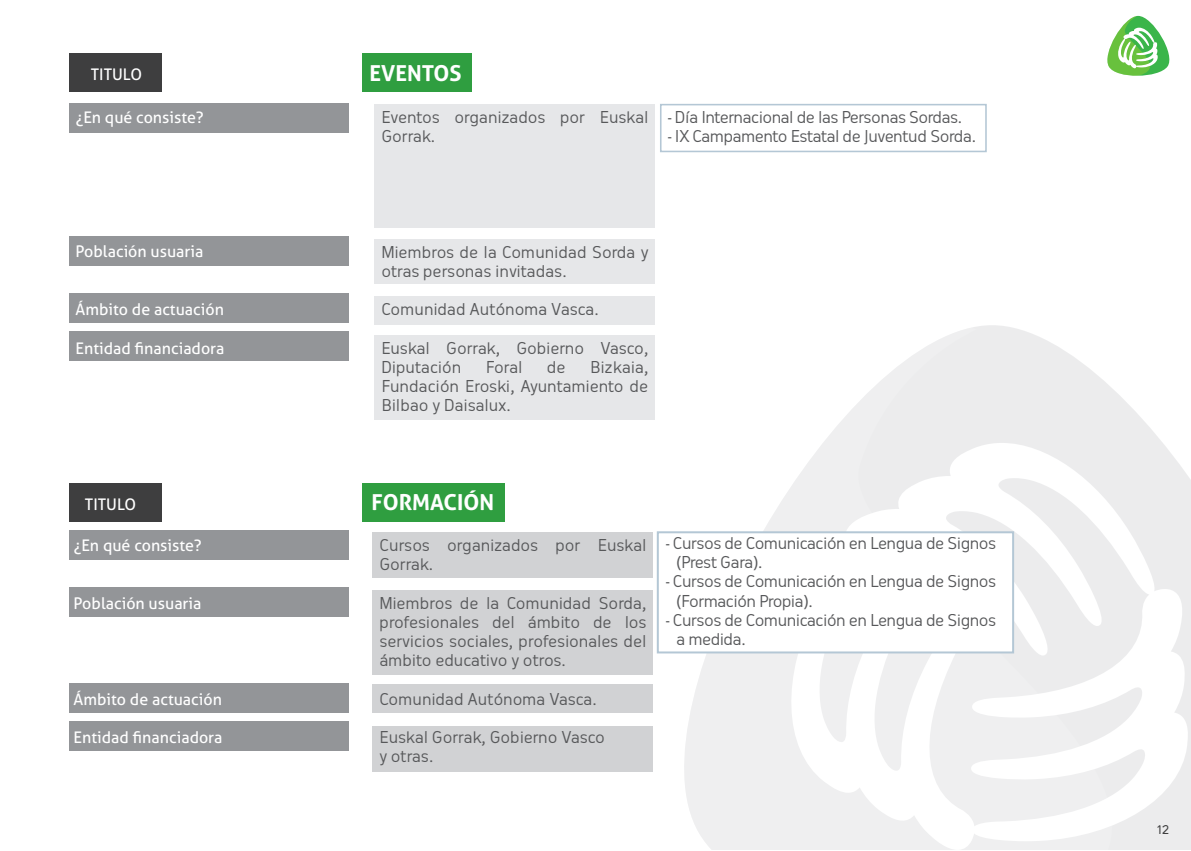
<style>
.page{position:relative;width:1191px;height:851px;background:#fff}
.page>*{position:absolute;margin:0;border:0;box-sizing:border-box;transform-origin:0 0}
.t1{font:700 22px "Aller";color:#fff}
.t2{font:16px/19.2px "Oceania";letter-spacing:-.025em;color:#57585a}
.t3{font:16px "Aller";color:#fff}
.t4{font:16px "Oceania";letter-spacing:-.045em;color:#57585a}
.t5{font:14px "Oceania";color:#3e3e3f}
</style>
<div class="page">
<svg style="left:645px;top:325px;width:546px;height:524px"></svg>
<svg style="left:780px;top:443px;width:408px;height:406px;fill:#efeff0"></svg>
<div style="left:69px;top:103px;width:280px;height:30px;background:#939598"></div>
<div style="left:69px;top:236px;width:280px;height:30px;background:#939598"></div>
<div style="left:69px;top:293px;width:280px;height:30px;background:#939598"></div>
<div style="left:69px;top:331px;width:280px;height:30px;background:#939598"></div>
<div style="left:69px;top:683px;width:280px;height:30px;background:#939598"></div>
<div style="left:69px;top:587px;width:280px;height:30px;background:#939598"></div>
<div style="left:69px;top:530px;width:280px;height:30px;background:#939598"></div>
<div style="left:69px;top:721px;width:280px;height:30px;background:#939598"></div>
<div style="left:362px;top:53px;width:110px;height:39px;background:#2f9e40"></div>
<div style="left:362px;top:483px;width:142px;height:39px;background:#2f9e40"></div>
<div style="left:69px;top:53px;width:92px;height:39px;background:#3e3e3f"></div>
<div style="left:69px;top:483px;width:92px;height:39px;background:#3e3e3f"></div>
<div style="left:660px;top:104px;width:326px;height:48px;background:#fff;border:2px solid #b4c7d5"></div>
<div style="left:375px;top:104px;width:280px;height:124px;background:#e6e7e9"></div>
<div style="left:375px;top:239px;width:280px;height:45px;background:#e6e7e9"></div>
<div style="left:375px;top:296px;width:280px;height:28px;background:#e6e7e9"></div>
<div style="left:375px;top:335px;width:280px;height:84px;background:#e6e7e9"></div>
<div style="left:657px;top:531px;width:357px;height:122px;background:#fff;border:2px solid #b4c7d5"></div>
<div style="left:373px;top:532px;width:280px;height:45px;background:#d1d2d4"></div>
<div style="left:373px;top:589px;width:280px;height:85px;background:#d1d2d4"></div>
<div style="left:373px;top:684px;width:280px;height:28px;background:#d1d2d4"></div>
<div style="left:373px;top:726px;width:280px;height:45px;background:#d1d2d4"></div>
<svg style="left:1107px;top:16px;width:63px;height:60px"></svg>
<p class="t3" style="left:91px;top:65px;width:53px">TITULO</p>
<p class="t3" style="left:75px;top:107px;width:129px">¿En qué consiste?</p>
<p class="t3" style="left:75px;top:242px;width:129px">Población usuaria</p>
<p class="t3" style="left:75px;top:300px;width:150px">Ámbito de actuación</p>
<p class="t3" style="left:75px;top:338px;width:150px">Entidad financiadora</p>
<p class="t3" style="left:85px;top:494px;width:53px">TITULO</p>
<p class="t3" style="left:74px;top:535px;width:129px">¿En qué consiste?</p>
<p class="t3" style="left:74px;top:593px;width:129px">Población usuaria</p>
<p class="t3" style="left:74px;top:689px;width:150px">Ámbito de actuación</p>
<p class="t3" style="left:74px;top:727px;width:150px">Entidad financiadora</p>
<h1 class="t1" style="left:369px;top:59px;width:93px">EVENTOS</h1>
<p class="t2" style="left:381px;top:107px;width:268px">Eventos organizados por Euskal<br>Gorrak.</p>
<p class="t4" style="left:667px;top:107px;width:296px">- Día Internacional de las Personas Sordas.</p>
<p class="t2" style="left:667px;top:126px;width:310px">- IX Campamento Estatal de Juventud Sorda.</p>
<p class="t2" style="left:381px;top:242px;width:268px">Miembros de la Comunidad Sorda y otras personas invitadas.</p>
<p class="t2" style="left:381px;top:299px;width:219px">Comunidad Autónoma Vasca.</p>
<p class="t2" style="left:381px;top:338px;width:268px">Euskal Gorrak, Gobierno Vasco,<br>Diputación</p>
<p class="t2" style="left:486px;top:357px;width:38px">Foral</p>
<p class="t2" style="left:547px;top:357px;width:20px">de</p>
<p class="t2" style="left:381px;top:357px;width:269px;text-align:justify;text-indent:209px">Bizkaia, Fundación Eroski, Ayuntamiento de Bilbao y Daisalux.</p>
<h1 class="t1" style="left:371px;top:488px;width:124px">FORMACIÓN</h1>
<p class="t2" style="left:379px;top:535px;width:268px">Cursos organizados por Euskal<br>Gorrak.</p>
<p class="t2" style="left:379px;top:593px;width:269px;text-align:justify">Miembros de la Comunidad Sorda, profesionales del ámbito de los servicios sociales, profesionales del ámbito educativo y otros.</p>
<p class="t2" style="left:379px;top:689px;width:219px">Comunidad Autónoma Vasca.</p>
<p class="t2" style="left:379px;top:727px;width:227px">Euskal Gorrak, Gobierno Vasco y otras.</p>
<p class="t2" style="left:676px;top:533px;width:321px;text-indent:-10px">- Cursos de Comunicación en Lengua de Signos (Prest Gara).</p>
<p class="t2" style="left:676px;top:571px;width:321px;text-indent:-10px">- Cursos de Comunicación en Lengua de Signos (Formación Propia).</p>
<p class="t2" style="left:676px;top:610px;width:321px;text-indent:-10px">- Cursos de Comunicación en Lengua de Signos a medida.</p>
<p class="t5" style="left:1156px;top:820px;width:15px">12</p>
</div>
